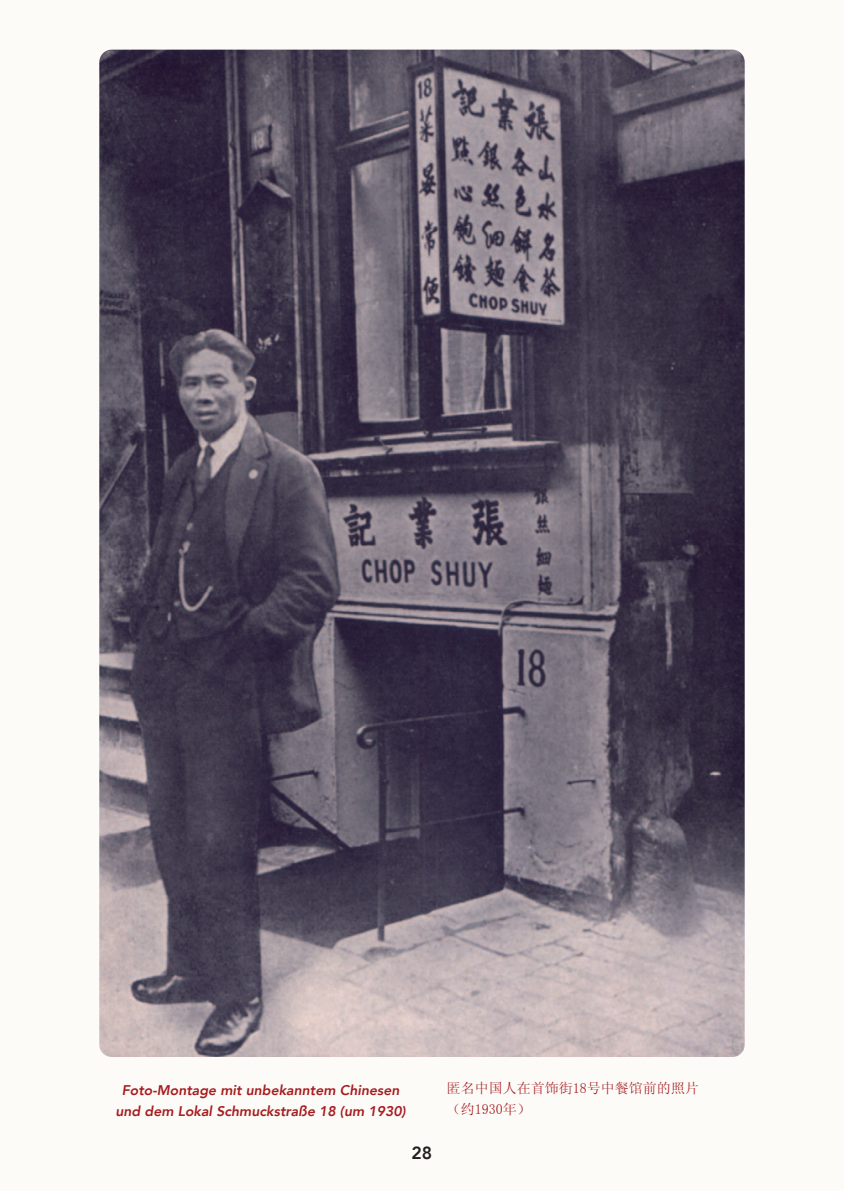
<style>
.page{position:relative;width:844px;height:1191px;background:#fff}
.page>*{position:absolute;margin:0;border:0;box-sizing:border-box;transform-origin:0 0}
.t1{font:800 17.5px "Avenir";color:#231f20}
.t2{font:italic 800 14px "Avenir";color:#a61c1f}
.t3{font:14px/21px "Sim Sun";color:#a61c1f}
</style>
<div class="page">
<div style="left:0;top:0;width:843px;height:1191px;background:#fcfbf8"></div>
<img style="left:99px;top:50px;width:645px;height:1007px;border-radius:12px">
<p class="t2" style="left:122px;top:1081px;width:279px">Foto-Montage mit unbekanntem Chinesen</p>
<p class="t2" style="left:115px;top:1102px;width:292px">und dem Lokal Schmuckstraße 18 (um 1930)</p>
<p class="t1" style="left:411px;top:1141px;width:22px">28</p>
<p class="t3" style="left:446px;top:1077px;width:253px">匿名中国人在首饰街18号中餐馆前的照片（约1930年）</p>
</div>
